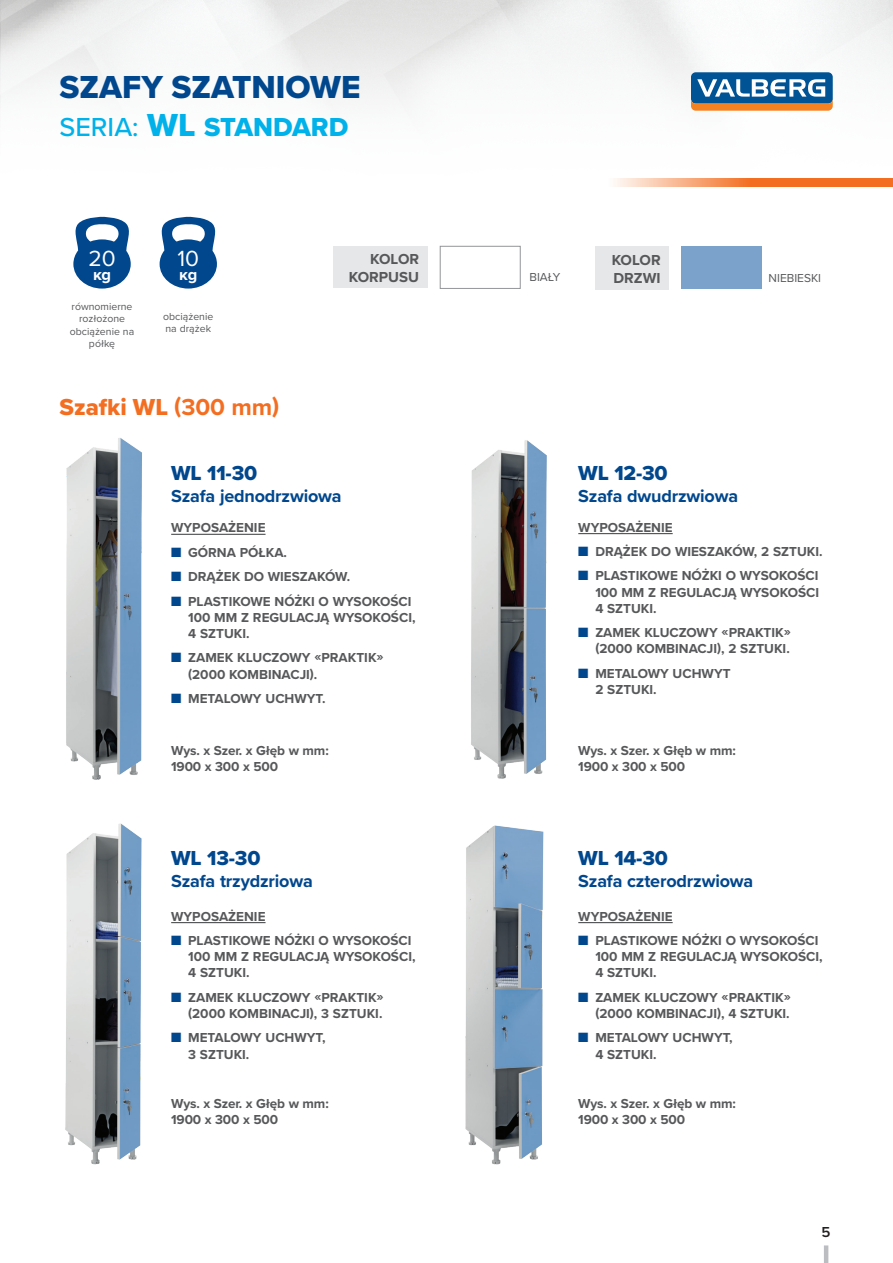
<style>
.page{position:relative;width:893px;height:1263px;background:#fff}
.page>*{position:absolute;margin:0;border:0;box-sizing:border-box;transform-origin:0 0}
.t1{font:33px "Proxima Nova Extrabld";color:#01478d}
.t2{font:27px "Proxima Nova Extrabld";color:#00b1ea}
.Paragraph_Style_1{font:24px "Proxima Nova Extrabld";color:#f36e21}
.t3{font:22.8px "Proxima Nova";color:#fff}
.t4{font:21px "Proxima Nova Extrabld";letter-spacing:-.01em;color:#01478d}
.t5{font:700 18px "Proxima Nova";letter-spacing:-.01em;color:#01478d}
.t6{font:700 16.5px "Proxima Nova";color:#fff}
.t7{font:700 15px/18px "Proxima Nova";color:#57585a;text-align:right}
.t8{font:600 15px "Proxima Nova";color:#231f20}
.t9{font:700 13.5px/16.2px "Proxima Nova";color:#57585a}
.t10{font:12px "Proxima Nova";color:#57585a}
.t11{font:10.5px/12.6px "Proxima Nova";color:#57585a;text-align:center}
.s1{font-family:"Proxima Nova";font-weight:500}
.s2{font-size:33px}
.s3{font-family:"Proxima Nova";font-weight:700}
.s4{color:#01478d}
</style>
<div class="page">
<img style="left:0;top:0;width:893px;height:179px">
<div style="left:691px;top:72px;width:142px;height:32px;background:#005495;border-radius:5px"></div>
<svg style="left:691px;top:79px;width:142px;height:32px"></svg>
<svg style="left:615px;top:179px;width:278px;height:8px;background:#f58f54"></svg>
<hr style="left:824px;top:1245px;width:4px;height:18px;background:#bcbdc0">
<hr style="left:171px;top:534px;width:95px;height:1px;background:#57585a">
<hr style="left:171px;top:922px;width:95px;height:1px;background:#57585a">
<hr style="left:578px;top:533px;width:95px;height:1px;background:#57585a">
<hr style="left:578px;top:922px;width:95px;height:1px;background:#57585a">
<img style="left:66px;top:438px;width:76px;height:342px">
<img style="left:471px;top:440px;width:76px;height:339px">
<img style="left:65px;top:823px;width:77px;height:342px">
<img style="left:465px;top:825px;width:79px;height:340px">
<div style="left:681px;top:246px;width:81px;height:43px;background:#7aa2cb"></div>
<div style="left:440px;top:246px;width:81px;height:43px;border:1px solid #939598"></div>
<div style="left:333px;top:246px;width:95px;height:42px;background:#e6e7e9"></div>
<div style="left:595px;top:246px;width:74px;height:44px;background:#e6e7e9"></div>
<svg style="left:73px;top:217px;width:58px;height:72px"></svg>
<svg style="left:159px;top:217px;width:58px;height:72px"></svg>
<h1 class="t1" style="left:60px;top:63px;width:302px">SZAFY SZATNIOWE</h1>
<p class="t2" style="left:60px;top:107px;width:290px"><span class="s1">SERIA:</span> <span class="s2">WL</span> STANDARD</p>
<p class="t3" style="left:88px;top:242px;width:29px">20</p>
<p class="t6" style="left:93px;top:262px;width:20px">кg</p>
<p class="t11" style="left:70px;top:299px;width:66px">równomierne rozłożone obciążenie na półkę</p>
<p class="t3" style="left:177px;top:242px;width:23px">10</p>
<p class="t6" style="left:179px;top:262px;width:20px">кg</p>
<p class="t11" style="left:163px;top:309px;width:52px;text-align:left">obciążenie na drążek</p>
<p class="Paragraph_Style_1" style="left:60px;top:389px;width:221px">Szafki WL <span class="s3">(300 mm)</span></p>
<p class="t7" style="left:349px;top:250px;width:72px">KOLOR<br>KORPUSU</p>
<p class="t7" style="left:612px;top:251px;width:50px">KOLOR</p>
<p class="t10" style="left:529px;top:268px;width:32px">BIAŁY</p>
<p class="t10" style="left:769px;top:269px;width:54px">NIEBIESKI</p>
<p class="t7" style="left:613px;top:269px;width:49px">DRZWI</p>
<p class="t4" style="left:171px;top:458px;width:88px">WL 11-30</p>
<p class="t5" style="left:171px;top:482px;width:172px">Szafa jednodrzwiowa</p>
<p class="t4" style="left:578px;top:458px;width:91px">WL 12-30</p>
<p class="t5" style="left:578px;top:482px;width:161px">Szafa dwudrzwiowa</p>
<p class="t9" style="left:171px;top:519px;width:96px">WYPOSAŻENIE</p>
<p class="t9" style="left:171px;top:544px;width:117px"><span class="s4">■</span> GÓRNA PÓŁKA.</p>
<p class="t9" style="left:171px;top:568px;width:181px"><span class="s4">■</span> DRĄŻEK DO WIESZAKÓW.</p>
<p class="t9" style="left:188px;top:593px;width:229px;text-indent:-17px"><span class="s4">■</span> PLASTIKOWE NÓŻKI O WYSOKOŚCI<br>100 MM Z REGULACJĄ WYSOKOŚCI,<br>4 SZTUKI.</p>
<p class="t9" style="left:188px;top:649px;width:197px;text-indent:-17px"><span class="s4">■</span> ZAMEK KLUCZOWY «PRAKTIK» (2000 KOMBINACJI).</p>
<p class="t9" style="left:171px;top:690px;width:156px"><span class="s4">■</span> METALOWY UCHWYT.</p>
<p class="t9" style="left:578px;top:519px;width:96px">WYPOSAŻENIE</p>
<p class="t9" style="left:578px;top:543px;width:246px"><span class="s4">■</span> DRĄŻEK DO WIESZAKÓW, 2 SZTUKI.</p>
<p class="t9" style="left:595px;top:567px;width:225px;text-align:justify;text-indent:-17px"><span class="s4">■</span> PLASTIKOWE NÓŻKI O WYSOKOŚCI 100 MM Z REGULACJĄ WYSOKOŚCI 4 SZTUKI.</p>
<p class="t9" style="left:578px;top:624px;width:214px;text-align:right"><span class="s4">■</span> ZAMEK KLUCZOWY «PRAKTIK» (2000 KOMBINACJI), 2 SZTUKI.</p>
<p class="t9" style="left:595px;top:665px;width:137px;text-indent:-17px"><span class="s4">■</span> METALOWY UCHWYT<br>2 SZTUKI.</p>
<p class="t9" style="left:171px;top:742px;width:159px">Wys. x Szer. x Głęb w mm:<br>1900 x 300 x 500</p>
<p class="t9" style="left:578px;top:742px;width:159px">Wys. x Szer. x Głęb w mm:<br>1900 x 300 x 500</p>
<p class="t4" style="left:171px;top:842px;width:91px">WL 13-30</p>
<p class="t5" style="left:171px;top:867px;width:143px">Szafa trzydzriowa</p>
<p class="t4" style="left:578px;top:842px;width:91px">WL 14-30</p>
<p class="t5" style="left:578px;top:867px;width:176px">Szafa czterodrzwiowa</p>
<p class="t9" style="left:171px;top:908px;width:96px">WYPOSAŻENIE</p>
<p class="t9" style="left:188px;top:932px;width:229px;text-indent:-17px"><span class="s4">■</span> PLASTIKOWE NÓŻKI O WYSOKOŚCI<br>100 MM Z REGULACJĄ WYSOKOŚCI,<br>4 SZTUKI.</p>
<p class="t9" style="left:171px;top:989px;width:214px;text-align:right"><span class="s4">■</span> ZAMEK KLUCZOWY «PRAKTIK» (2000 KOMBINACJI), 3 SZTUKI.</p>
<p class="t9" style="left:188px;top:1029px;width:139px;text-indent:-17px"><span class="s4">■</span> METALOWY UCHWYT,<br>3 SZTUKI.</p>
<p class="t9" style="left:578px;top:908px;width:96px">WYPOSAŻENIE</p>
<p class="t9" style="left:595px;top:932px;width:229px;text-indent:-17px"><span class="s4">■</span> PLASTIKOWE NÓŻKI O WYSOKOŚCI<br>100 MM Z REGULACJĄ WYSOKOŚCI,<br>4 SZTUKI.</p>
<p class="t9" style="left:578px;top:989px;width:214px;text-align:right"><span class="s4">■</span> ZAMEK KLUCZOWY «PRAKTIK» (2000 KOMBINACJI), 4 SZTUKI.</p>
<p class="t9" style="left:595px;top:1029px;width:139px;text-indent:-17px"><span class="s4">■</span> METALOWY UCHWYT,<br>4 SZTUKI.</p>
<p class="t9" style="left:171px;top:1095px;width:159px">Wys. x Szer. x Głęb w mm:<br>1900 x 300 x 500</p>
<p class="t9" style="left:578px;top:1095px;width:159px">Wys. x Szer. x Głęb w mm:<br>1900 x 300 x 500</p>
<p class="t8" style="left:821px;top:1221px;width:10px">5</p>
</div>
